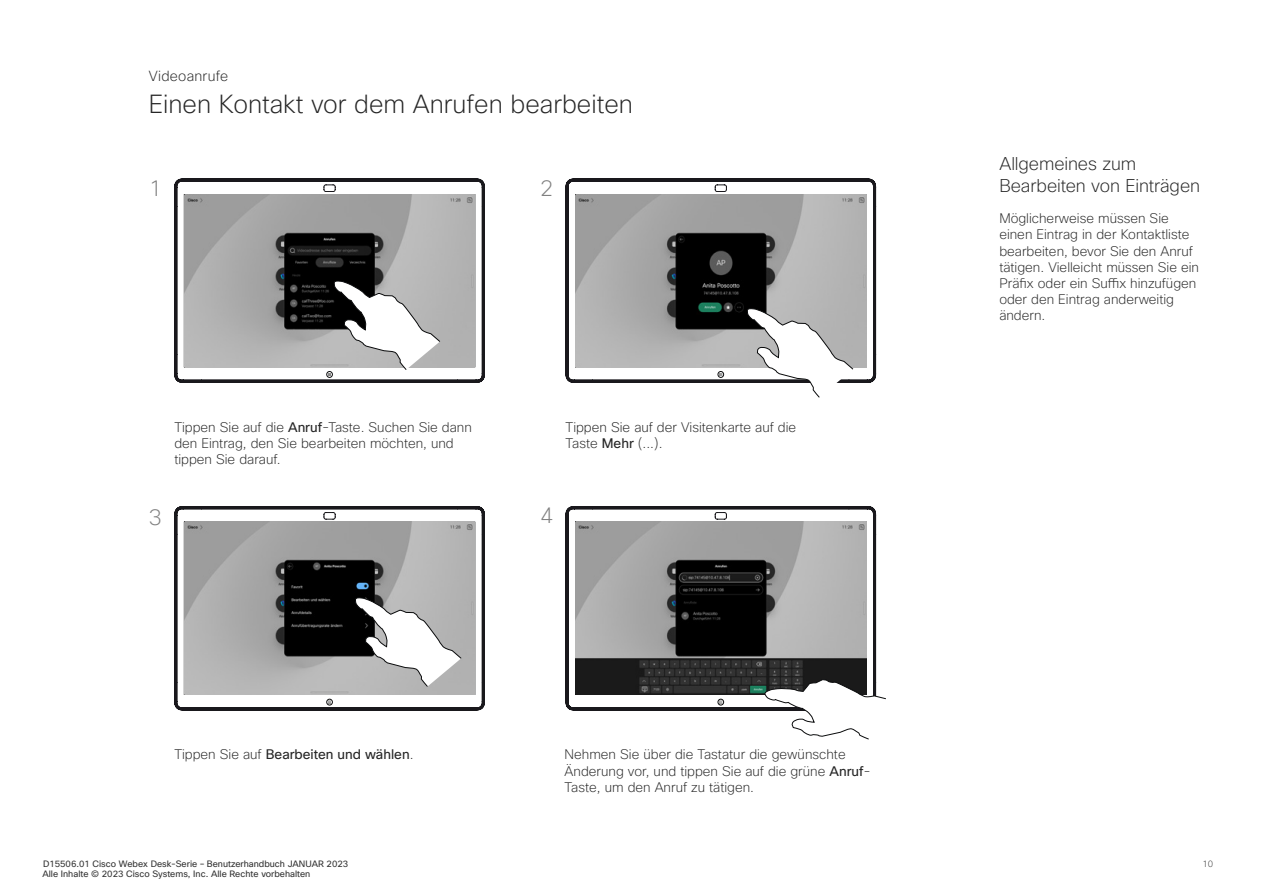
<style>
.page{position:relative;width:1263px;height:893px;background:#fff}
.page>*{position:absolute;margin:0;border:0;box-sizing:border-box;transform-origin:0 0}
.Subhead1{font:200 25.5px "Cisco Sans";color:#262626}
.t1{font:200 22.2px "Cisco Sans";color:#808080}
.Right_Column_About_h{font:200 18px/21.6px "Cisco Sans";letter-spacing:-.005em;color:#262626}
.Small_chapter_runnin{font:200 14.25px "Cisco Sans";letter-spacing:.015em;color:#262626}
.CartoonAnnotation{font:200 13.5px/16.2px "Cisco Sans";color:#262626}
.Body{font:200 13.5px/16.2px "Cisco Sans";color:#262626}
.CartoonAnnotation-2{font:13.5px "Cisco Sans";color:#262626}
.t2{font:9px/10.8px "Cisco Sans";color:#333}
.t3{font:200 9px "Cisco Sans";color:#333}
.s1{font-weight:400}
.s2{font-weight:200}
</style>
<div class="page">
<svg style="left:174px;top:178px;width:311px;height:205px"></svg>
<div style="left:326px;top:371px;width:7px;height:7px;border:1px solid #090a0b;border-radius:50%"></div>
<svg style="left:565px;top:178px;width:311px;height:205px"></svg>
<div style="left:717px;top:371px;width:7px;height:7px;border:1px solid #090a0b;border-radius:50%"></div>
<svg style="left:174px;top:506px;width:311px;height:205px"></svg>
<div style="left:326px;top:699px;width:7px;height:6px;border:1px solid #090a0b;border-radius:50%"></div>
<svg style="left:565px;top:506px;width:311px;height:205px"></svg>
<div style="left:717px;top:699px;width:7px;height:6px;border:1px solid #090a0b;border-radius:50%"></div>
<img style="left:185px;top:195px;width:290px;height:172px">
<img style="left:576px;top:195px;width:290px;height:172px">
<img style="left:576px;top:522px;width:290px;height:172px">
<img style="left:185px;top:522px;width:290px;height:172px">
<svg style="left:328px;top:245px;width:113px;height:131px"></svg>
<svg style="left:747px;top:273px;width:107px;height:125px"></svg>
<svg style="left:355px;top:562px;width:107px;height:125px"></svg>
<svg style="left:764px;top:679px;width:122px;height:61px"></svg>
<h2 class="Small_chapter_runnin" style="left:149px;top:67px;width:81px">Videoanrufe</h2>
<h1 class="Subhead1" style="left:149px;top:87px;width:486px">Einen Kontakt vor dem Anrufen bearbeiten</h1>
<p class="t1" style="left:149px;top:174px;width:15px">1</p>
<p class="t1" style="left:540px;top:174px;width:15px">2</p>
<p class="CartoonAnnotation" style="left:174px;top:419px;width:299px">Tippen Sie auf die <span class="s1">Anruf</span>-Taste. Suchen Sie dann den Eintrag, den Sie bearbeiten möchten, und tippen Sie darauf.</p>
<p class="CartoonAnnotation" style="left:566px;top:419px;width:232px">Tippen Sie auf der Visitenkarte auf die<br>Taste <span class="s1">Mehr</span> (...).</p>
<p class="t1" style="left:149px;top:503px;width:15px">3</p>
<p class="t1" style="left:540px;top:501px;width:15px">4</p>
<p class="CartoonAnnotation-2" style="left:174px;top:746px;width:241px"><span class="s2">Tippen Sie auf</span> Bearbeiten und wählen<span class="s2">.</span></p>
<p class="CartoonAnnotation" style="left:565px;top:746px;width:308px">Nehmen Sie über die Tastatur die gewünschte<br>Änderung vor, und tippen Sie auf die grüne <span class="s1">Anruf</span>-<br>Taste, um den Anruf zu tätigen.</p>
<h2 class="Right_Column_About_h" style="left:999px;top:153px;width:202px">Allgemeines zum<br>Bearbeiten von Einträgen</h2>
<p class="Body" style="left:999px;top:210px;width:201px">Möglicherweise müssen Sie einen Eintrag in der Kontaktliste bearbeiten, bevor Sie den Anruf tätigen. Vielleicht müssen Sie ein<br>Präfix oder ein Suffix hinzufügen oder den Eintrag anderweitig ändern.</p>
<p class="t2" style="left:42px;top:858px;width:307px">D15506.01 Cisco Webex Desk-Serie – Benutzerhandbuch JANUAR 2023<br>Alle Inhalte © 2023 Cisco Systems, Inc. Alle Rechte vorbehalten</p>
<p class="t3" style="left:1202px;top:858px;width:12px">10</p>
</div>
